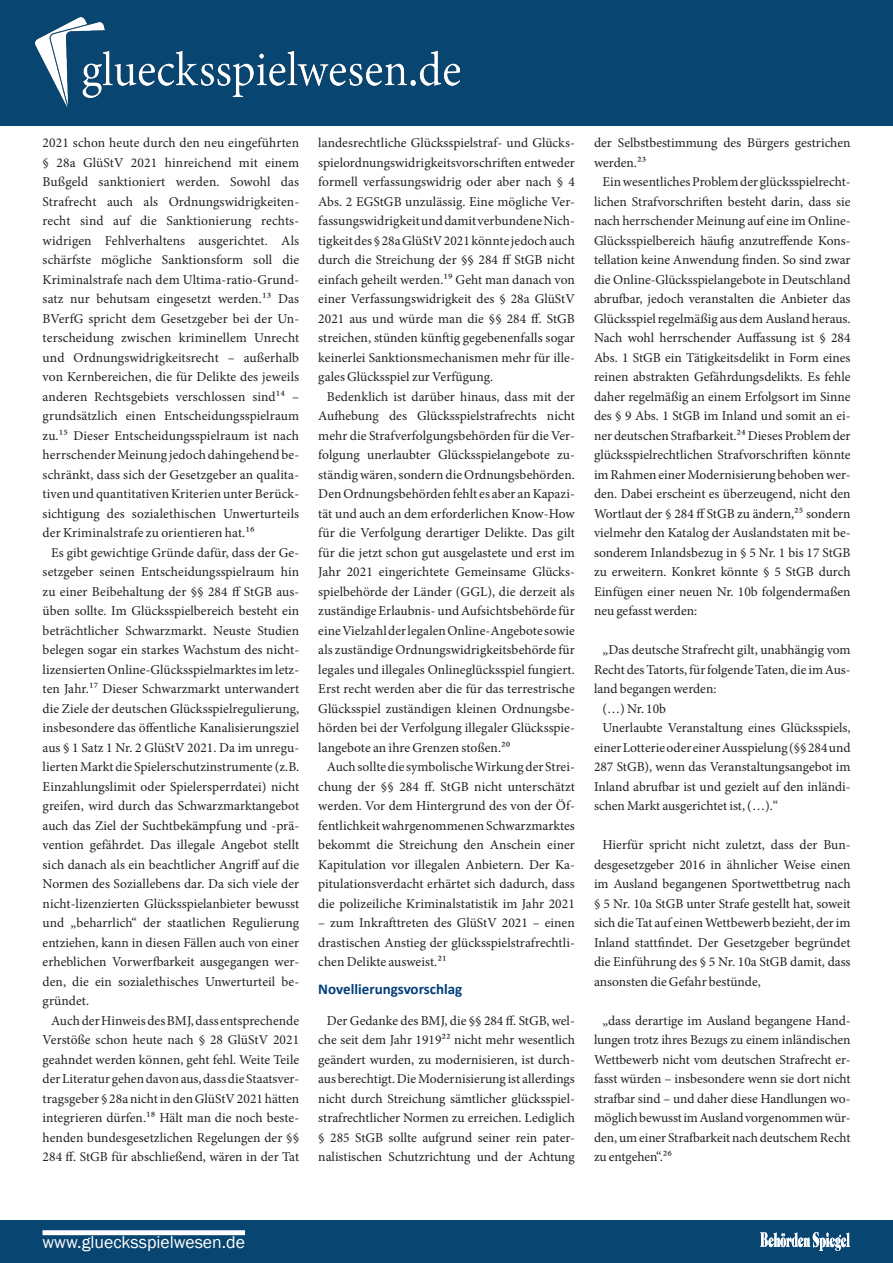
<style>
.page{position:relative;width:893px;height:1263px;background:#fff}
.page>*{position:absolute;margin:0;border:0;box-sizing:border-box;transform-origin:0 0}
.t1{font:17.7px "Franklin Gothic";color:#fff}
.Zwischenüberschrift_newsletter{font:700 15px "Calibri";color:#003e7a}
.fliesstext_newsletter{font:13.5px/19.5px "Minion Pro";color:#231f20;text-align:justify}
</style>
<div class="page">
<div style="left:0;top:0;width:893px;height:126px;background:#084671"></div>
<div style="left:0;top:1220px;width:893px;height:43px;background:#084671"></div>
<div style="left:43px;top:1230px;width:202px;height:5px;background:#fff"></div>
<svg style="left:819px;top:1248px;width:22px;height:3px"></svg>
<img style="left:760px;top:1232px;width:90px;height:16px">
<img style="left:35px;top:17px;width:424px;height:91px">
<p class="fliesstext_newsletter" style="left:43px;top:133px;width:258px">2021 schon heute durch den neu eingeführten § 28a GlüStV 2021 hinreichend mit einem Bußgeld sanktioniert werden. Sowohl das Strafrecht auch als Ordnungswidrigkeiten&shy;recht sind auf die Sanktionierung rechts&shy;widrigen Fehlverhaltens ausgerichtet. Als schärfste mögliche Sanktionsform soll die Kriminalstrafe nach dem Ultima-ratio-Grund&shy;satz nur behutsam eingesetzt werden.13 Das BVerfG spricht dem Gesetzgeber bei der Un&shy;terscheidung zwischen kriminellem Unrecht und Ordnungswidrigkeitsrecht – außerhalb von Kernbereichen, die für Delikte des jeweils anderen Rechtsgebiets verschlossen sind14 – grundsätzlich einen Entscheidungsspielraum zu.15 Dieser Entscheidungsspielraum ist nach herrschender Meinung jedoch dahingehend be&shy;schränkt, dass sich der Gesetzgeber an qualita&shy;tiven und quantitativen Kriterien unter Berück&shy;sichtigung des sozialethischen Unwerturteils der Kriminalstrafe zu orientieren hat.16</p>
<p class="fliesstext_newsletter" style="left:43px;top:543px;width:258px;text-indent:9px">Es gibt gewichtige Gründe dafür, dass der Ge&shy;setzgeber seinen Entscheidungsspielraum hin zu einer Beibehaltung der §§ 284 ff StGB aus&shy;üben sollte. Im Glücksspielbereich besteht ein beträchtlicher Schwarzmarkt. Neuste Studien belegen sogar ein starkes Wachstum des nicht&shy;lizensierten Online-Glücksspielmarktes im letz&shy;ten Jahr.17 Dieser Schwarzmarkt unterwandert die Ziele der deutschen Glücksspielregulierung, insbesondere das öffentliche Kanalisierungsziel aus § 1 Satz 1 Nr. 2 GlüStV 2021. Da im unregu&shy;lierten Markt die Spielerschutzinstrumente (z.B.<br>Einzahlungslimit oder Spielersperrdatei) nicht greifen, wird durch das Schwarzmarktangebot auch das Ziel der Suchtbekämpfung und -prä&shy;vention gefährdet. Das illegale Angebot stellt sich danach als ein beachtlicher Angriff auf die Normen des Soziallebens dar. Da sich viele der nicht-lizenzierten Glücksspielanbieter bewusst und „beharrlich“ der staatlichen Regulierung entziehen, kann in diesen Fällen auch von einer erheblichen Vorwerfbarkeit ausgegangen wer&shy;den, die ein sozialethisches Unwerturteil be&shy;gründet.</p>
<p class="fliesstext_newsletter" style="left:43px;top:1011px;width:258px;text-indent:9px">Auch der Hinweis des BMJ, dass entsprechende Verstöße schon heute nach § 28 GlüStV 2021 geahndet werden können, geht fehl. Weite Teile der Literatur gehen davon aus, dass die Staatsver&shy;tragsgeber § 28a nicht in den GlüStV 2021 hätten integrieren dürfen.18 Hält man die noch beste&shy;henden bundesgesetzlichen Regelungen der §§ 284 ff. StGB für abschließend, wären in der Tat</p>
<p class="fliesstext_newsletter" style="left:318px;top:133px;width:258px">landesrechtliche Glücksspielstraf- und Glücks&shy;spielordnungswidrigkeitsvorschriften entweder formell verfassungswidrig oder aber nach § 4<br>Abs. 2 EGStGB unzulässig. Eine mögliche Ver&shy;fassungswidrigkeit und damit verbundene Nich&shy;tigkeit des § 28a GlüStV 2021 könnte jedoch auch durch die Streichung der §§ 284 ff StGB nicht einfach geheilt werden.19 Geht man danach von einer Verfassungswidrigkeit des § 28a GlüStV 2021 aus und würde man die §§ 284 ff. StGB streichen, stünden künftig gegebenenfalls sogar keinerlei Sanktionsmechanismen mehr für ille&shy;gales Glücksspiel zur Verfügung.</p>
<p class="fliesstext_newsletter" style="left:318px;top:387px;width:258px;text-indent:9px">Bedenklich ist darüber hinaus, dass mit der Aufhebung des Glücksspielstrafrechts nicht mehr die Strafverfolgungsbehörden für die Ver&shy;folgung unerlaubter Glücksspielangebote zu&shy;ständig wären, sondern die Ordnungsbehörden.<br>Den Ordnungsbehörden fehlt es aber an Kapazi&shy;tät und auch an dem erforderlichen Know-How für die Verfolgung derartiger Delikte. Das gilt für die jetzt schon gut ausgelastete und erst im Jahr 2021 eingerichtete Gemeinsame Glücks&shy;spielbehörde der Länder (GGL), die derzeit als zuständige Erlaubnis- und Aufsichtsbehörde für eine Vielzahl der legalen Online-Angebote sowie als zuständige Ordnungswidrigkeitsbehörde für legales und illegales Onlineglücksspiel fungiert.<br>Erst recht werden aber die für das terrestrische Glücksspiel zuständigen kleinen Ordnungsbe&shy;hörden bei der Verfolgung illegaler Glücksspie&shy;langebote an ihre Grenzen stoßen.20</p>
<p class="fliesstext_newsletter" style="left:318px;top:757px;width:258px;text-indent:9px">Auch sollte die symbolische Wirkung der Strei&shy;chung der §§ 284 ff. StGB nicht unterschätzt werden. Vor dem Hintergrund des von der Öf&shy;fentlichkeit wahrgenommenen Schwarzmarktes bekommt die Streichung den Anschein einer Kapitulation vor illegalen Anbietern. Der Ka&shy;pitulationsverdacht erhärtet sich dadurch, dass die polizeiliche Kriminalstatistik im Jahr 2021</p>
<p class="fliesstext_newsletter" style="left:318px;top:913px;width:258px">– zum Inkrafttreten des GlüStV 2021 – einen drastischen Anstieg der glücksspielstrafrechtli&shy;chen Delikte ausweist.21</p>
<p class="Zwischenüberschrift_newsletter" style="left:318px;top:978px;width:146px">Novellierungsvorschlag</p>
<p class="fliesstext_newsletter" style="left:318px;top:1011px;width:258px;text-indent:9px">Der Gedanke des BMJ, die §§ 284 ff. StGB, wel&shy;che seit dem Jahr 191922 nicht mehr wesentlich geändert wurden, zu modernisieren, ist durch&shy;aus berechtigt. Die Modernisierung ist allerdings nicht durch Streichung sämtlicher glücksspiel&shy;strafrechtlicher Normen zu erreichen. Lediglich § 285 StGB sollte aufgrund seiner rein pater&shy;nalistischen Schutzrichtung und der Achtung</p>
<p class="fliesstext_newsletter" style="left:594px;top:133px;width:258px">der Selbstbestimmung des Bürgers gestrichen werden.23</p>
<p class="fliesstext_newsletter" style="left:594px;top:172px;width:258px;text-indent:9px">Ein wesentliches Problem der glücksspielrecht&shy;lichen Strafvorschriften besteht darin, dass sie nach herrschender Meinung auf eine im Online-Glücksspielbereich häufig anzutreffende Kons&shy;tellation keine Anwendung finden. So sind zwar die Online-Glücksspielangebote in Deutschland abrufbar, jedoch veranstalten die Anbieter das Glücksspiel regelmäßig aus dem Ausland heraus.<br>Nach wohl herrschender Auffassung ist § 284<br>Abs. 1 StGB ein Tätigkeitsdelikt in Form eines reinen abstrakten Gefährdungsdelikts. Es fehle daher regelmäßig an einem Erfolgsort im Sinne des § 9 Abs. 1 StGB im Inland und somit an ei&shy;ner deutschen Strafbarkeit.24 Dieses Problem der glücksspielrechtlichen Strafvorschriften könnte im Rahmen einer Modernisierung behoben wer&shy;den. Dabei erscheint es überzeugend, nicht den Wortlaut der § 284 ff StGB zu ändern,25 sondern vielmehr den Katalog der Auslandstaten mit be&shy;sonderem Inlandsbezug in § 5 Nr. 1 bis 17 StGB zu erweitern. Konkret könnte § 5 StGB durch Einfügen einer neuen Nr. 10b folgendermaßen neu gefasst werden:</p>
<p class="fliesstext_newsletter" style="left:594px;top:640px;width:258px;text-indent:9px">„Das deutsche Strafrecht gilt, unabhängig vom Recht des Tatorts, für folgende Taten, die im Aus&shy;land begangen werden:</p>
<p class="fliesstext_newsletter" style="left:602px;top:699px;width:65px">(…) Nr. 10b</p>
<p class="fliesstext_newsletter" style="left:594px;top:718px;width:258px;text-indent:9px">Unerlaubte Veranstaltung eines Glücksspiels, einer Lotterie oder einer Ausspielung (§§ 284 und 287 StGB), wenn das Veranstaltungsangebot im Inland abrufbar ist und gezielt auf den inländi&shy;schen Markt ausgerichtet ist, (…).“</p>
<p class="fliesstext_newsletter" style="left:594px;top:835px;width:258px;text-indent:9px">Hierfür spricht nicht zuletzt, dass der Bun&shy;desgesetzgeber 2016 in ähnlicher Weise einen im Ausland begangenen Sportwettbetrug nach § 5 Nr. 10a StGB unter Strafe gestellt hat, soweit sich die Tat auf einen Wettbewerb bezieht, der im Inland stattfindet. Der Gesetzgeber begründet die Einführung des § 5 Nr. 10a StGB damit, dass ansonsten die Gefahr bestünde,</p>
<p class="fliesstext_newsletter" style="left:594px;top:1011px;width:258px;text-indent:9px">„dass derartige im Ausland begangene Hand&shy;lungen trotz ihres Bezugs zu einem inländischen Wettbewerb nicht vom deutschen Strafrecht er&shy;fasst würden – insbesondere wenn sie dort nicht strafbar sind – und daher diese Handlungen wo&shy;möglich bewusst im Ausland vorgenommen wür&shy;den, um einer Strafbarkeit nach deutschem Recht zu entgehen“.26</p>
<h1 class="t1" style="left:43px;top:1231px;width:204px">www.gluecksspielwesen.de</h1>
</div>
